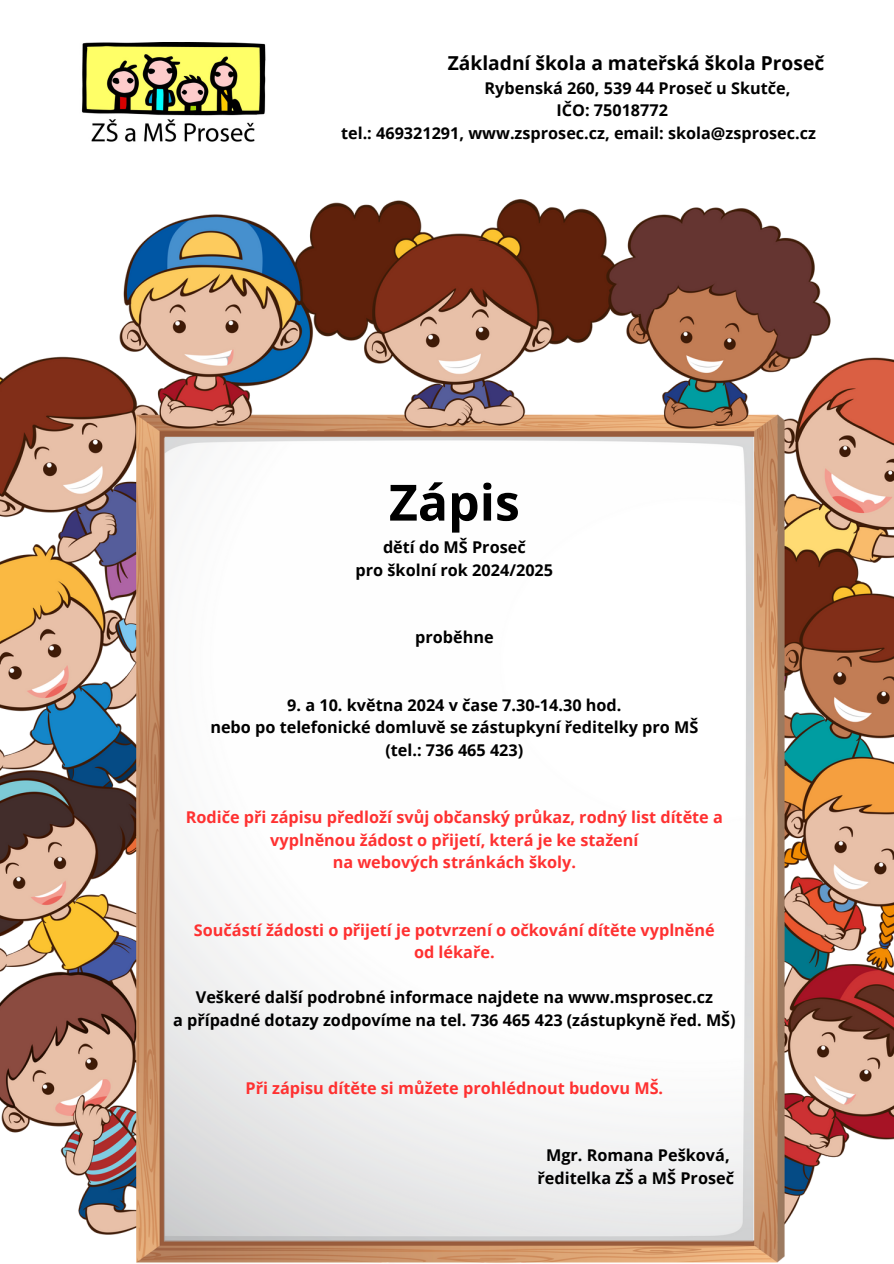
<style>
.page{position:relative;width:894px;height:1264px;background:#fff}
.page>*{position:absolute;margin:0;border:0;box-sizing:border-box;transform-origin:0 0}
.t1{font:700 49.95px "Open Sans";color:#000}
.t2{font:700 19.2px "Open Sans";color:#000}
.t3{font:700 16.2px/22.5px "Open Sans";color:#000;text-align:center}
.t4{font:700 16.2px/22.5px "Open Sans";color:#ff3131;text-align:center}
</style>
<div class="page">
<img style="left:0;top:200px;width:893px;height:1063px">
<img style="left:81px;top:43px;width:185px;height:99px">
<p class="t2" style="left:447px;top:50px;width:378px">Základní škola a mateřská škola Proseč</p>
<p class="t3" style="left:484px;top:76px;width:307px">Rybenská 260, 539 44 Proseč u Skutče,</p>
<p class="t3" style="left:556px;top:99px;width:113px">IČO: 75018772</p>
<p class="t3" style="left:341px;top:121px;width:476px">tel.: 469321291, www.zsprosec.cz, email: skola@zsprosec.cz</p>
<h1 class="t1" style="left:389px;top:467px;width:132px">Zápis</h1>
<h1 class="t3" style="left:355px;top:535px;width:199px">dětí do MŠ Proseč<br>pro školní rok 2024/2025</h1>
<h1 class="t3" style="left:415px;top:625px;width:80px">proběhne</h1>
<h1 class="t3" style="left:210px;top:693px;width:489px">9. a 10. května 2024 v čase 7.30-14.30 hod.<br>nebo po telefonické domluvě se zástupkyní ředitelky pro MŠ (tel.: 736 465 423)</h1>
<h1 class="t4" style="left:186px;top:805px;width:538px">Rodiče při zápisu předloží svůj občanský průkaz, rodný list dítěte a vyplněnou žádost o přijetí, která je ke stažení<br>na webových stránkách školy.</h1>
<h1 class="t4" style="left:194px;top:918px;width:522px">Součástí žádosti o přijetí je potvrzení o očkování dítěte vyplněné od lékaře.</h1>
<h1 class="t3" style="left:173px;top:985px;width:564px">Veškeré další podrobné informace najdete na www.msprosec.cz<br>a případné dotazy zodpovíme na tel. 736 465 423 (zástupkyně řed. MŠ)</h1>
<h1 class="t4" style="left:245px;top:1075px;width:419px">Při zápisu dítěte si můžete prohlédnout budovu MŠ.</h1>
<h1 class="t3" style="left:537px;top:1143px;width:198px">Mgr. Romana Pešková, ředitelka ZŠ a MŠ Proseč</h1>
</div>
